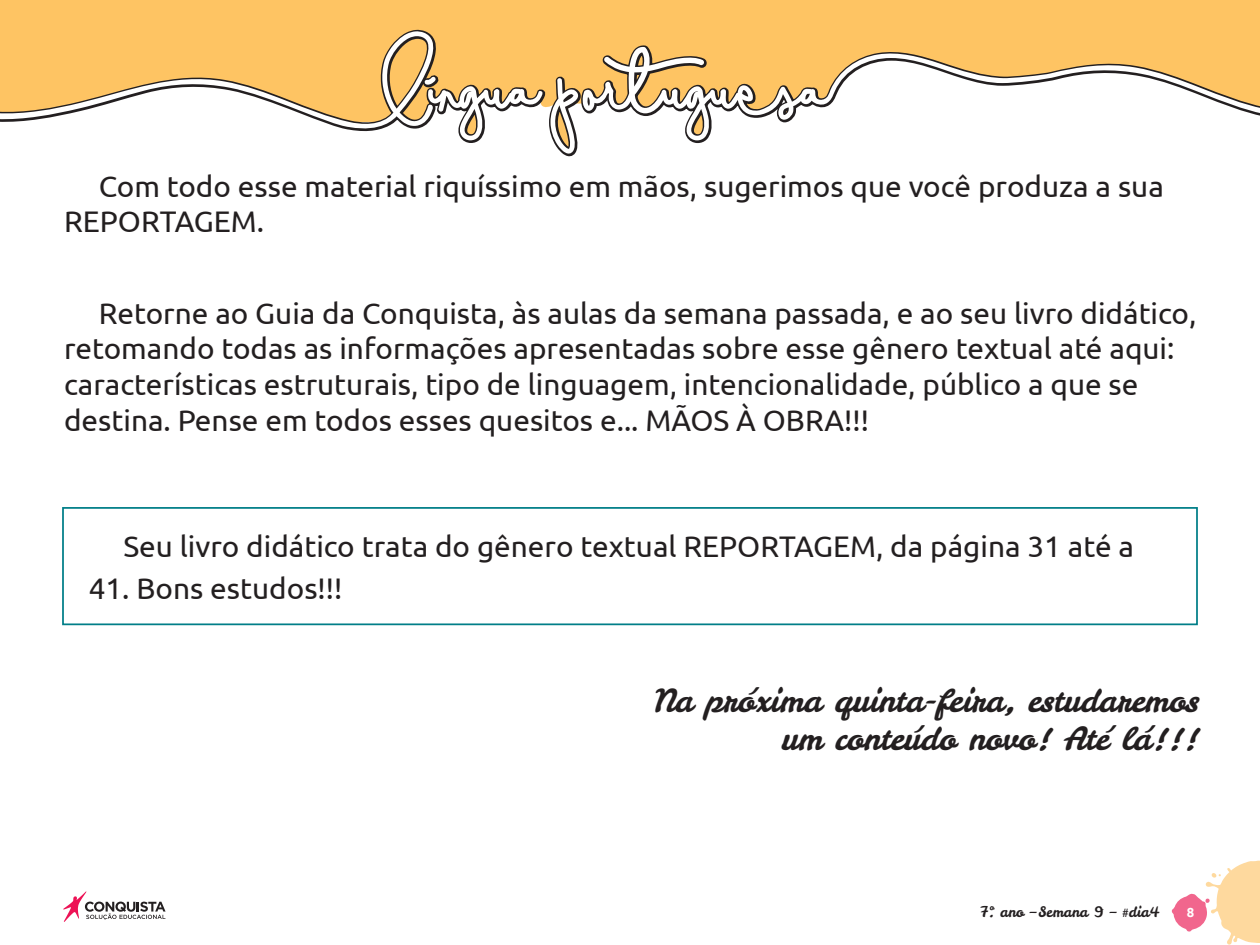
<style>
.page{position:relative;width:1260px;height:945px;background:#fff}
.page>*{position:absolute;margin:0;border:0;box-sizing:border-box;transform-origin:0 0}
._01_Seções_Título{font:italic 31.5px/37.8px "Leckerli One";color:#231f20;text-align:right}
._01_Texto_Geral{font:29.75px/35.7px "Ubuntu";color:#231f20}
.t1{font:14.35px "Leckerli One";color:#231f20}
.t2{font:700 13.12px "Ubuntu";color:#fff}
</style>
<div class="page">
<svg style="left:1172px;top:861px;width:88px;height:84px"></svg>
<svg style="left:63px;top:891px;width:103px;height:31px"></svg>
<svg style="left:0;top:0;width:1260px;height:157px;background:#fdc970"></svg>
<svg style="left:0;top:31px;width:1260px;height:123px"></svg>
<div style="left:62px;top:507px;width:1136px;height:118px;border:2px solid #007e88"></div>
<p class="_01_Texto_Geral" style="left:64px;top:167px;width:1101px;text-indent:35px">Com todo esse material riquíssimo em mãos, sugerimos que você produza a sua<br>REPORTAGEM.</p>
<p class="_01_Texto_Geral" style="left:64px;top:294px;width:1134px;text-indent:35px">Retorne ao Guia da Conquista, às aulas da semana passada, e ao seu livro didático, retomando todas as informações apresentadas sobre esse gênero textual até aqui: características estruturais, tipo de linguagem, intencionalidade, público a que se destina. Pense em todos esses quesitos e... MÃOS À OBRA!!!</p>
<p class="_01_Texto_Geral" style="left:123px;top:527px;width:1012px">Seu livro didático trata do gênero textual REPORTAGEM, da página 31 até a</p>
<p class="_01_Texto_Geral" style="left:89px;top:569px;width:255px">41. Bons estudos!!!</p>
<p class="_01_Seções_Título" style="left:652px;top:682px;width:554px">Na próxima quinta-feira, estudaremos um conteúdo novo! Até lá !!!</p>
<p class="t1" style="left:980px;top:903px;width:181px">7º. ano – Semana 9 – #dia4</p>
<p class="t2" style="left:1187px;top:905px;width:9px">8</p>
</div>
